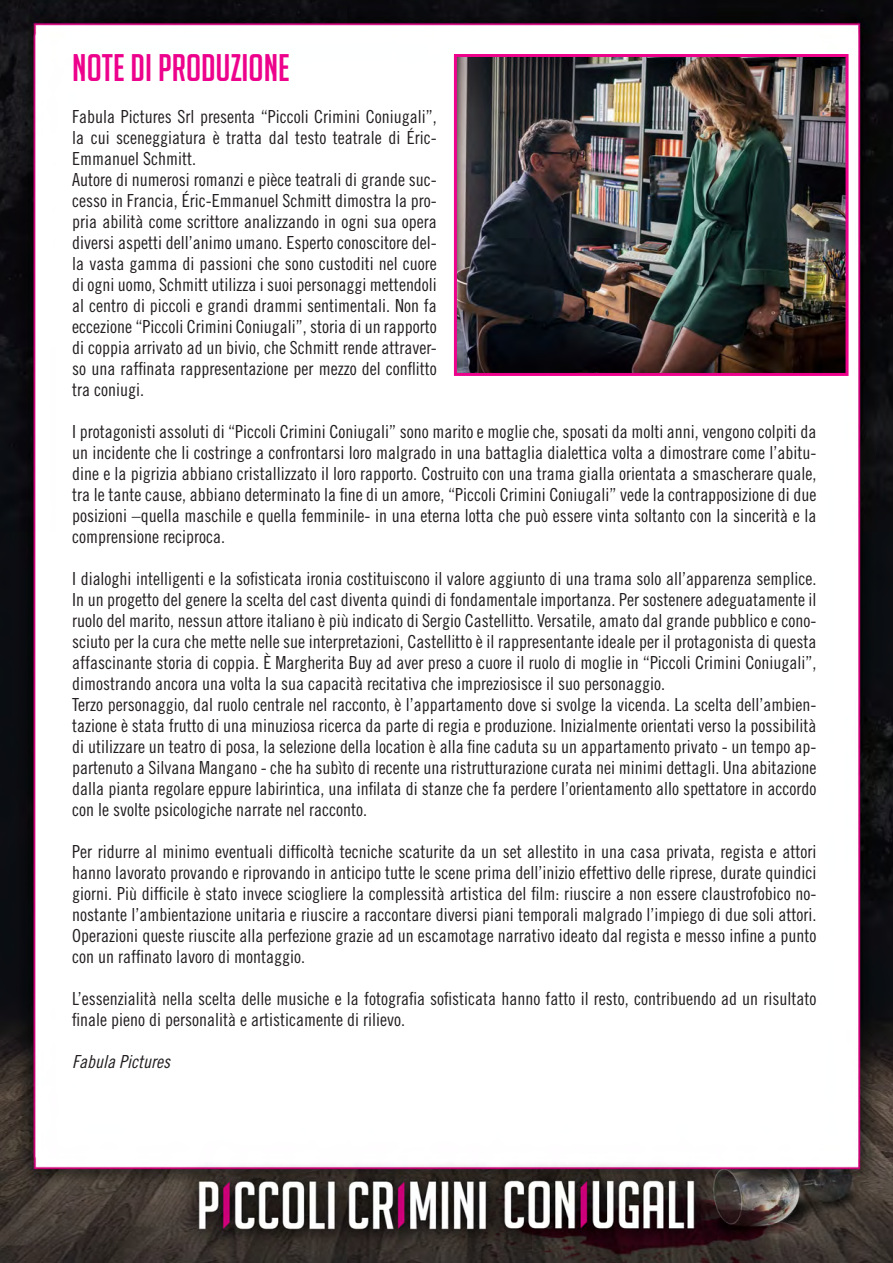
<style>
.page{position:relative;width:893px;height:1263px;background:#fff}
.page>*{position:absolute;margin:0;border:0;box-sizing:border-box;transform-origin:0 0}
.t1{font:37.5px "Big Noodle Titling";color:#ed028c}
.t2{font:18px/21px "Trade Gothic Cond Eighteen";color:#231f20;text-align:justify}
.t3{font:18px "Trade Gothic Cond Eighteen Obl";color:#231f20}
</style>
<div class="page">
<img style="left:0;top:0;width:893px;height:1263px">
<img style="left:458px;top:58px;width:386px;height:314px">
<div style="left:454px;top:54px;width:394px;height:322px;border:3px solid #ed028c"></div>
<p class="t1" style="left:72px;top:47px;width:219px">NOTE DI PRODUZIONE</p>
<p class="t2" style="left:72px;top:106px;width:366px">Fabula Pictures Srl presenta “Piccoli Crimini Coniugali”, la cui sceneggiatura è tratta dal testo teatrale di Éric-Emmanuel Schmitt.</p>
<p class="t2" style="left:72px;top:169px;width:366px">Autore di numerosi romanzi e pièce teatrali di grande suc&shy;cesso in Francia, Éric-Emmanuel Schmitt dimostra la pro&shy;pria abilità come scrittore analizzando in ogni sua opera diversi aspetti dell’animo umano. Esperto conoscitore del&shy;la vasta gamma di passioni che sono custoditi nel cuore di ogni uomo, Schmitt utilizza i suoi personaggi mettendoli al centro di piccoli e grandi drammi sentimentali. Non fa eccezione “Piccoli Crimini Coniugali”, storia di un rapporto di coppia arrivato ad un bivio, che Schmitt rende attraver&shy;so una raffinata rappresentazione per mezzo del conflitto tra coniugi.</p>
<p class="t2" style="left:72px;top:421px;width:746px">I protagonisti assoluti di “Piccoli Crimini Coniugali” sono marito e moglie che, sposati da molti anni, vengono colpiti da un incidente che li costringe a confrontarsi loro malgrado in una battaglia dialettica volta a dimostrare come l’abitu&shy;dine e la pigrizia abbiano cristallizzato il loro rapporto. Costruito con una trama gialla orientata a smascherare quale, tra le tante cause, abbiano determinato la fine di un amore, “Piccoli Crimini Coniugali” vede la contrapposizione di due posizioni –quella maschile e quella femminile- in una eterna lotta che può essere vinta soltanto con la sincerità e la comprensione reciproca.</p>
<p class="t2" style="left:72px;top:568px;width:746px">I dialoghi intelligenti e la sofisticata ironia costituiscono il valore aggiunto di una trama solo all’apparenza semplice.<br>In un progetto del genere la scelta del cast diventa quindi di fondamentale importanza. Per sostenere adeguatamente il ruolo del marito, nessun attore italiano è più indicato di Sergio Castellitto. Versatile, amato dal grande pubblico e cono&shy;sciuto per la cura che mette nelle sue interpretazioni, Castellitto è il rappresentante ideale per il protagonista di questa affascinante storia di coppia. È Margherita Buy ad aver preso a cuore il ruolo di moglie in “Piccoli Crimini Coniugali”, dimostrando ancora una volta la sua capacità recitativa che impreziosisce il suo personaggio.</p>
<p class="t2" style="left:72px;top:694px;width:746px">Terzo personaggio, dal ruolo centrale nel racconto, è l’appartamento dove si svolge la vicenda. La scelta dell’ambien&shy;tazione è stata frutto di una minuziosa ricerca da parte di regia e produzione. Inizialmente orientati verso la possibilità di utilizzare un teatro di posa, la selezione della location è alla fine caduta su un appartamento privato - un tempo ap&shy;partenuto a Silvana Mangano - che ha subìto di recente una ristrutturazione curata nei minimi dettagli. Una abitazione dalla pianta regolare eppure labirintica, una infilata di stanze che fa perdere l’orientamento allo spettatore in accordo con le svolte psicologiche narrate nel racconto.</p>
<p class="t2" style="left:72px;top:841px;width:746px">Per ridurre al minimo eventuali difficoltà tecniche scaturite da un set allestito in una casa privata, regista e attori hanno lavorato provando e riprovando in anticipo tutte le scene prima dell’inizio effettivo delle riprese, durate quindici giorni. Più difficile è stato invece sciogliere la complessità artistica del film: riuscire a non essere claustrofobico no&shy;nostante l’ambientazione unitaria e riuscire a raccontare diversi piani temporali malgrado l’impiego di due soli attori.<br>Operazioni queste riuscite alla perfezione grazie ad un escamotage narrativo ideato dal regista e messo infine a punto con un raffinato lavoro di montaggio.</p>
<p class="t2" style="left:72px;top:988px;width:746px">L’essenzialità nella scelta delle musiche e la fotografia sofisticata hanno fatto il resto, contribuendo ad un risultato finale pieno di personalità e artisticamente di rilievo.</p>
<p class="t3" style="left:72px;top:1051px;width:99px">Fabula Pictures</p>
</div>
